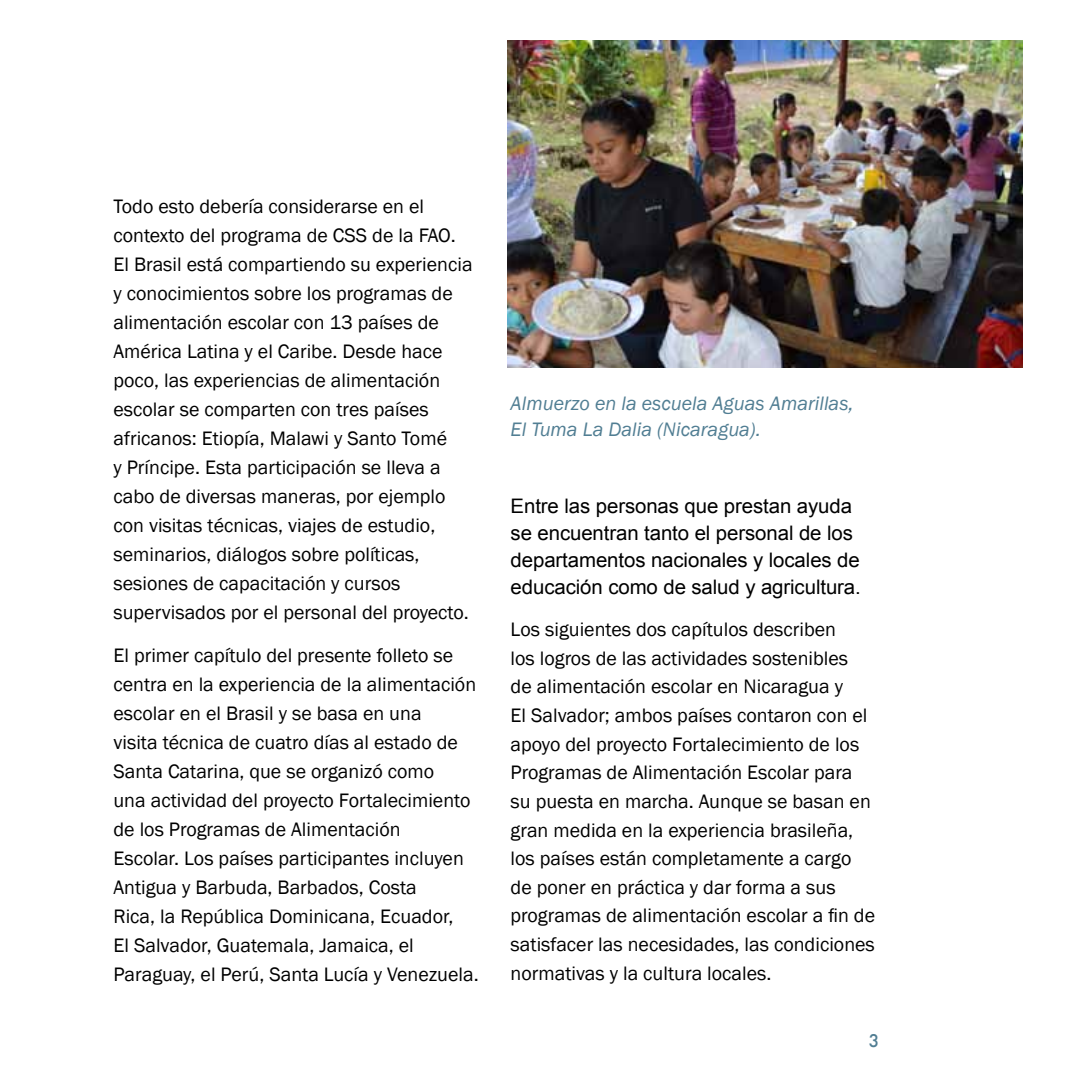
<style>
.page{position:relative;width:1078px;height:1078px;background:#fff}
.page>*{position:absolute;margin:0;border:0;box-sizing:border-box;transform-origin:0 0}
.t1{font:20px/29px "Franklin Gothic";color:#000}
.t2{font:20px/27px "Arial";letter-spacing:-.005em;color:#000}
.t3{font:italic 20px/26px "Franklin Gothic";color:#517e93}
.t4{font:500 17px "Futura";color:#517e93}
</style>
<div class="page">
<img style="left:507px;top:40px;width:514px;height:328px">
<p class="t1" style="left:113px;top:192px;width:360px">Todo esto debería considerarse en el contexto del programa de CSS de la FAO.<br>El Brasil está compartiendo su experiencia y conocimientos sobre los programas de alimentación escolar con 13 países de América Latina y el Caribe. Desde hace poco, las experiencias de alimentación escolar se comparten con tres países africanos: Etiopía, Malawi y Santo Tomé<br>y Príncipe. Esta participación se lleva a cabo de diversas maneras, por ejemplo con visitas técnicas, viajes de estudio, seminarios, diálogos sobre políticas, sesiones de capacitación y cursos supervisados por el personal del proyecto.</p>
<p class="t1" style="left:113px;top:640px;width:366px">El primer capítulo del presente folleto se centra en la experiencia de la alimentación escolar en el Brasil y se basa en una<br>visita técnica de cuatro días al estado de Santa Catarina, que se organizó como<br>una actividad del proyecto Fortalecimiento de los Programas de Alimentación<br>Escolar. Los países participantes incluyen Antigua y Barbuda, Barbados, Costa<br>Rica, la República Dominicana, Ecuador,<br>El Salvador, Guatemala, Jamaica, el Paraguay, el Perú, Santa Lucía y Venezuela.</p>
<p class="t3" style="left:510px;top:391px;width:344px">Almuerzo en la escuela Aguas Amarillas,<br>El Tuma La Dalia (Nicaragua).</p>
<p class="t2" style="left:510px;top:492px;width:351px">Entre las personas que prestan ayuda se encuentran tanto el personal de los departamentos nacionales y locales de educación como de salud y agricultura.</p>
<p class="t1" style="left:510px;top:615px;width:366px">Los siguientes dos capítulos describen<br>los logros de las actividades sostenibles<br>de alimentación escolar en Nicaragua y<br>El Salvador; ambos países contaron con el apoyo del proyecto Fortalecimiento de los Programas de Alimentación Escolar para su puesta en marcha. Aunque se basan en gran medida en la experiencia brasileña, los países están completamente a cargo de poner en práctica y dar forma a sus programas de alimentación escolar a fin de satisfacer las necesidades, las condiciones normativas y la cultura locales.</p>
<p class="t4" style="left:868px;top:1028px;width:12px">3</p>
</div>
